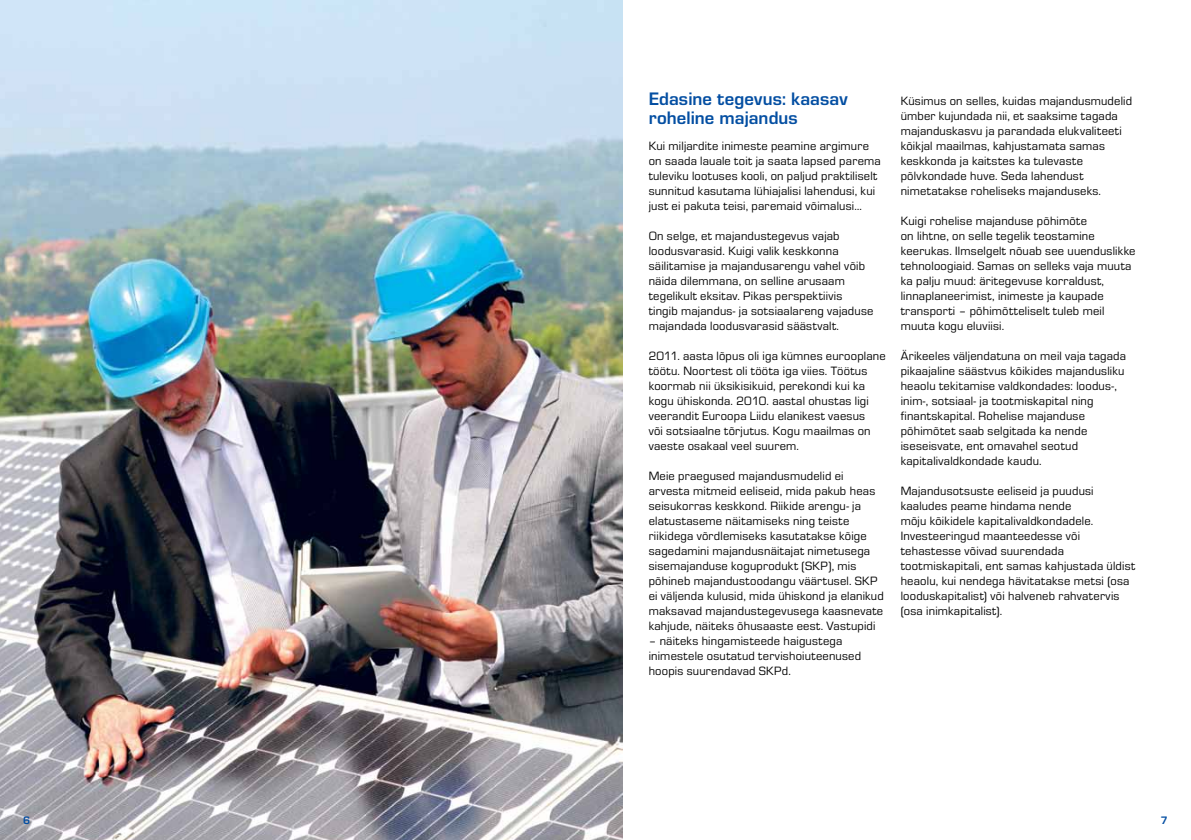
<style>
.page{position:relative;width:1191px;height:840px;background:#fff}
.page>*{position:absolute;margin:0;border:0;box-sizing:border-box;transform-origin:0 0}
.t1{font:700 18.75px/18.8px "Eurostile OT";letter-spacing:.005em;color:#034ea2}
.t2{font:12.5px/15px "Eurostile OT";letter-spacing:.015em;color:#000}
.t3{font:700 11.25px "Eurostile OT";color:#034ea2}
</style>
<div class="page">
<img style="left:0;top:0;width:622px;height:840px">
<h1 class="t1" style="left:648px;top:90px;width:201px">Edasine tegevus: kaasav roheline majandus</h1>
<p class="t2" style="left:648px;top:139px;width:233px">Kui miljardite inimeste peamine argimure on saada lauale toit ja saata lapsed parema tuleviku lootuses kooli, on paljud praktiliselt sunnitud kasutama lühiajalisi lahendusi, kui just ei pakuta teisi, paremaid võimalusi…</p>
<p class="t2" style="left:648px;top:229px;width:226px">On selge, et majandustegevus vajab loodusvarasid. Kuigi valik keskkonna säilitamise ja majandusarengu vahel võib näida dilemmana, on selline arusaam tegelikult eksitav. Pikas perspektiivis tingib majandus- ja sotsiaalareng vajaduse majandada loodusvarasid säästvalt.</p>
<p class="t2" style="left:648px;top:349px;width:238px">2011. aasta lõpus oli iga kümnes eurooplane töötu. Noortest oli tööta iga viies. Töötus koormab nii üksikisikuid, perekondi kui ka kogu ühiskonda. 2010. aastal ohustas ligi veerandit Euroopa Liidu elanikest vaesus<br>või sotsiaalne tõrjutus. Kogu maailmas on vaeste osakaal veel suurem.</p>
<p class="t2" style="left:648px;top:469px;width:237px">Meie praegused majandusmudelid ei arvesta mitmeid eeliseid, mida pakub heas seisukorras keskkond. Riikide arengu- ja elatustaseme näitamiseks ning teiste riikidega võrdlemiseks kasutatakse kõige sagedamini majandusnäitajat nimetusega sisemajanduse koguprodukt (SKP), mis põhineb majandustoodangu väärtusel. SKP ei väljenda kulusid, mida ühiskond ja elanikud maksavad majandustegevusega kaasnevate kahjude, näiteks õhusaaste eest. Vastupidi</p>
<p class="t2" style="left:648px;top:634px;width:214px">– näiteks hingamisteede haigustega inimestele osutatud tervishoiuteenused hoopis suurendavad SKPd.</p>
<p class="t2" style="left:900px;top:94px;width:233px">Küsimus on selles, kuidas majandusmudelid ümber kujundada nii, et saaksime tagada majanduskasvu ja parandada elukvaliteeti kõikjal maailmas, kahjustamata samas keskkonda ja kaitstes ka tulevaste põlvkondade huve. Seda lahendust nimetatakse roheliseks majanduseks.</p>
<p class="t2" style="left:900px;top:214px;width:236px">Kuigi rohelise majanduse põhimõte<br>on lihtne, on selle tegelik teostamine keerukas. Ilmselgelt nõuab see uuenduslikke tehnoloogiaid. Samas on selleks vaja muuta ka palju muud: äritegevuse korraldust, linnaplaneerimist, inimeste ja kaupade transporti – põhimõtteliselt tuleb meil muuta kogu eluviisi.</p>
<p class="t2" style="left:900px;top:349px;width:227px">Ärikeeles väljendatuna on meil vaja tagada pikaajaline säästvus kõikides majandusliku heaolu tekitamise valdkondades: loodus-, inim-, sotsiaal- ja tootmiskapital ning finantskapital. Rohelise majanduse põhimõtet saab selgitada ka nende iseseisvate, ent omavahel seotud kapitalivaldkondade kaudu.</p>
<p class="t2" style="left:900px;top:484px;width:236px">Majandusotsuste eeliseid ja puudusi kaaludes peame hindama nende<br>mõju kõikidele kapitalivaldkondadele.<br>Investeeringud maanteedesse või tehastesse võivad suurendada tootmiskapitali, ent samas kahjustada üldist heaolu, kui nendega hävitatakse metsi (osa looduskapitalist) või halveneb rahvatervis (osa inimkapitalist).</p>
<p class="t3" style="left:23px;top:814px;width:9px">6</p>
<p class="t3" style="left:1160px;top:814px;width:9px">7</p>
</div>
